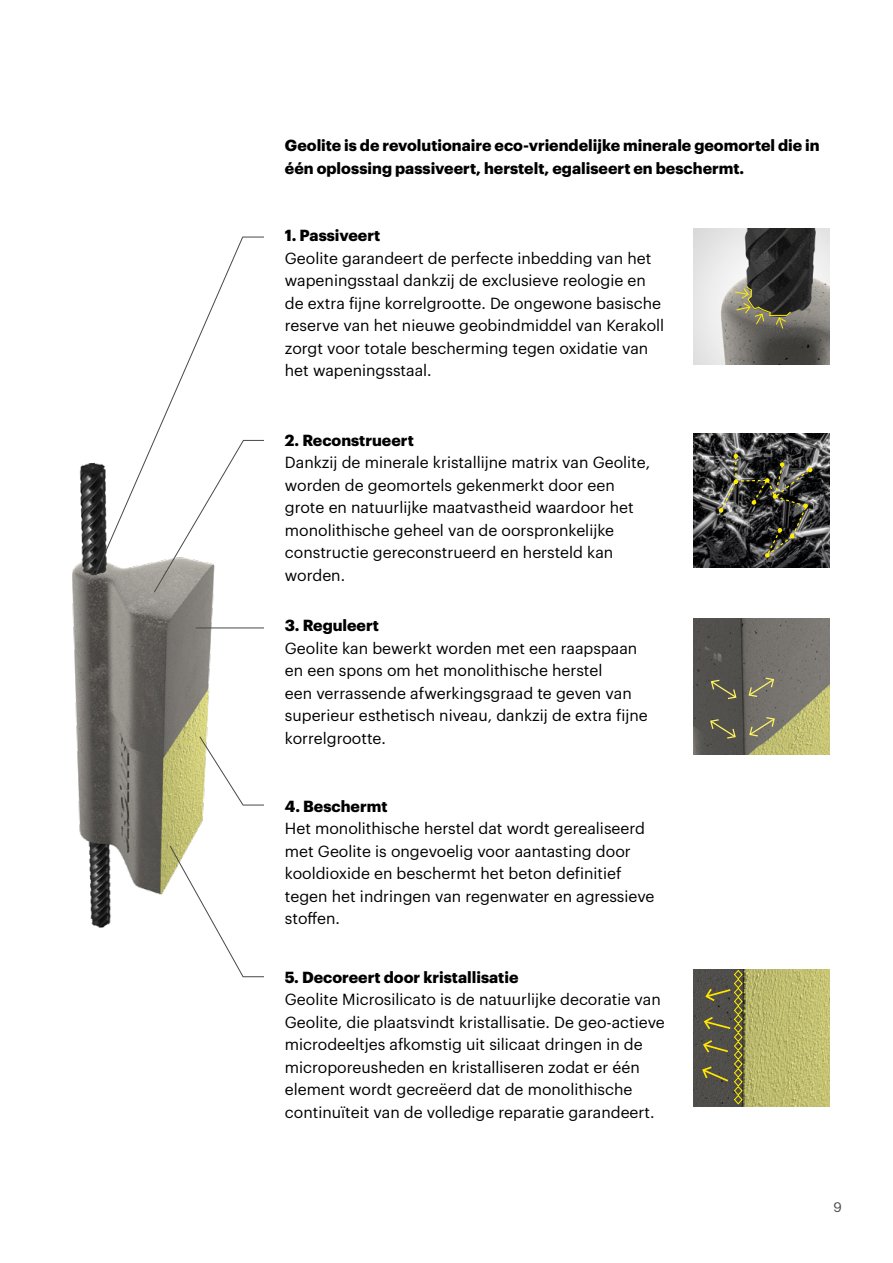
<style>
.page{position:relative;width:893px;height:1263px;background:#fff}
.page>*{position:absolute;margin:0;border:0;box-sizing:border-box;transform-origin:0 0}
.t1{font:15.75px/22.5px "Graphik";color:#000}
.t2{font:700 15.75px/22.5px "Graphik";color:#000}
.t3{font:13.5px "Graphik";color:#474949}
</style>
<div class="page">
<img style="left:693px;top:228px;width:136px;height:136px">
<svg style="left:734px;top:244px;width:58px;height:98px;background:#5d5b52"></svg>
<img style="left:693px;top:433px;width:136px;height:134px">
<svg style="left:719px;top:454px;width:93px;height:104px;background:#45443c"></svg>
<img style="left:693px;top:618px;width:136px;height:137px">
<svg style="left:748px;top:677px;width:27px;height:21px"></svg>
<svg style="left:748px;top:716px;width:28px;height:21px"></svg>
<svg style="left:710px;top:679px;width:27px;height:21px"></svg>
<svg style="left:709px;top:718px;width:28px;height:21px"></svg>
<img style="left:693px;top:970px;width:136px;height:136px">
<svg style="left:701px;top:969px;width:42px;height:136px;background:#615d41"></svg>
<img style="left:72px;top:463px;width:170px;height:465px">
<svg style="left:95px;top:236px;width:149px;height:338px"></svg>
<svg style="left:153px;top:440px;width:111px;height:153px"></svg>
<svg style="left:199px;top:736px;width:65px;height:70px"></svg>
<svg style="left:169px;top:845px;width:95px;height:132px"></svg>
<hr style="left:196px;top:627px;width:68px;height:1px;background:#474949">
<svg style="left:242px;top:237px;width:22px;height:1px"></svg>
<p class="t2" style="left:285px;top:133px;width:536px">Geolite is de revolutionaire eco-vriendelijke minerale geomortel die in één oplossing passiveert, herstelt, egaliseert en beschermt.</p>
<p class="t2" style="left:285px;top:223px;width:97px">1. Passiveert</p>
<p class="t1" style="left:285px;top:245px;width:381px">Geolite garandeert de perfecte inbedding van het wapeningsstaal dankzij de exclusieve reologie en de extra fijne korrelgrootte. De ongewone basische reserve van het nieuwe geobindmiddel van Kerakoll zorgt voor totale bescherming tegen oxidatie van het wapeningsstaal.</p>
<p class="t2" style="left:285px;top:427px;width:130px">2. Reconstrueert</p>
<p class="t1" style="left:285px;top:450px;width:367px">Dankzij de minerale kristallijne matrix van Geolite, worden de geomortels gekenmerkt door een grote en natuurlijke maatvastheid waardoor het monolithische geheel van de oorspronkelijke constructie gereconstrueerd en hersteld kan worden.</p>
<p class="t2" style="left:285px;top:613px;width:96px">3. Reguleert</p>
<p class="t1" style="left:285px;top:636px;width:364px">Geolite kan bewerkt worden met een raapspaan en een spons om het monolithische herstel<br>een verrassende afwerkingsgraad te geven van superieur esthetisch niveau, dankzij de extra fijne korrelgrootte.</p>
<p class="t2" style="left:285px;top:793px;width:104px">4. Beschermt</p>
<p class="t1" style="left:285px;top:816px;width:371px">Het monolithische herstel dat wordt gerealiseerd met Geolite is ongevoelig voor aantasting door kooldioxide en beschermt het beton definitief tegen het indringen van regenwater en agressieve stoffen.</p>
<p class="t2" style="left:285px;top:964px;width:235px">5. Decoreert door kristallisatie</p>
<p class="t1" style="left:285px;top:987px;width:381px">Geolite Microsilicato is de natuurlijke decoratie van Geolite, die plaatsvindt kristallisatie. De geo-actieve microdeeltjes afkomstig uit silicaat dringen in de microporeusheden en kristalliseren zodat er één element wordt gecreëerd dat de monolithische continuïteit van de volledige reparatie garandeert.</p>
<p class="t3" style="left:834px;top:1197px;width:10px">9</p>
</div>
